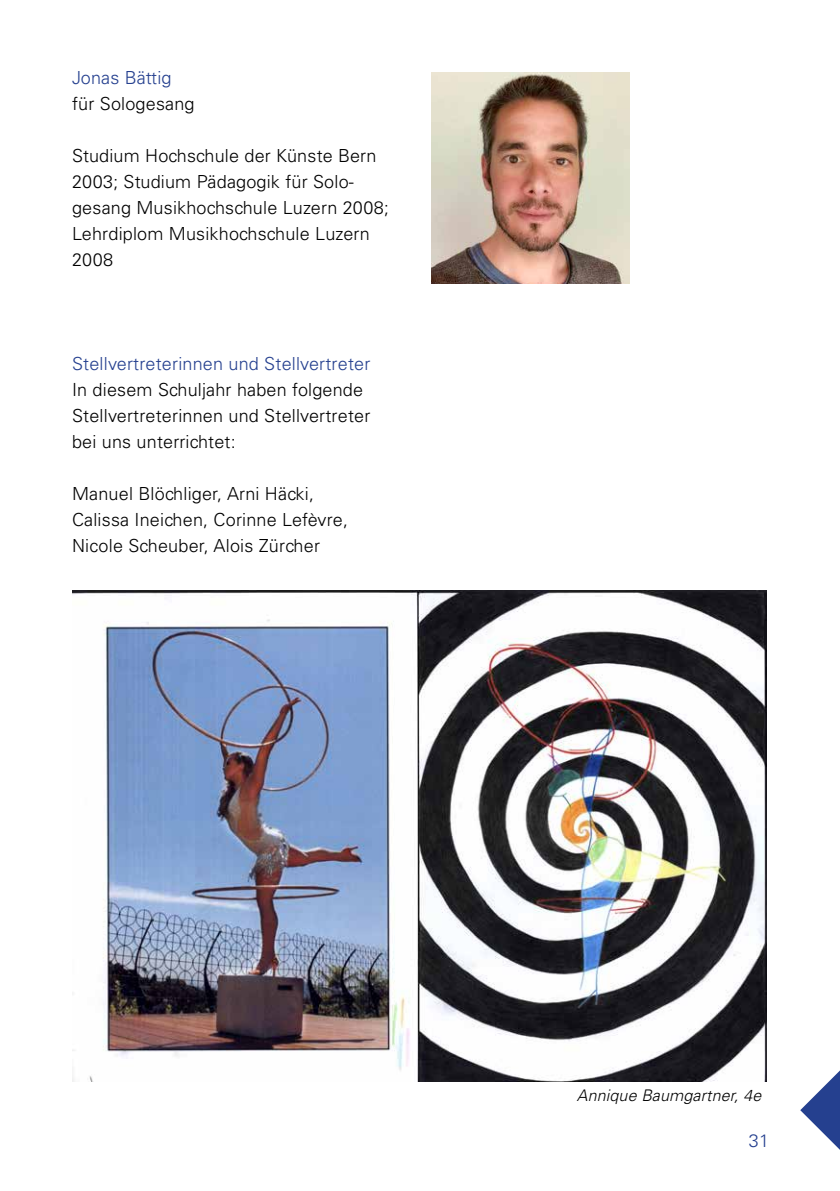
<style>
.page{position:relative;width:840px;height:1191px;background:#fff}
.page>*{position:absolute;margin:0;border:0;box-sizing:border-box;transform-origin:0 0}
.t1{font:300 18px/26px "Univers LT Std";letter-spacing:.01em;color:#000}
.t2{font:300 18px "Univers LT Std";letter-spacing:.01em;color:#25408f}
.t3{font:italic 300 16px "Univers LT Std";letter-spacing:.01em;color:#000}
</style>
<div class="page">
<svg style="left:800px;top:1071px;width:39px;height:78px"></svg>
<img style="left:431px;top:72px;width:198px;height:211px">
<img style="left:72px;top:590px;width:693px;height:491px">
<p class="t2" style="left:72px;top:67px;width:101px">Jonas Bättig</p>
<p class="t1" style="left:72px;top:91px;width:124px">für Sologesang</p>
<p class="t1" style="left:72px;top:143px;width:318px">Studium Hochschule der Künste Bern<br>2003; Studium Pädagogik für Solo&shy;gesang Musikhochschule Luzern 2008;<br>Lehrdiplom Musikhochschule Luzern<br>2008</p>
<p class="t2" style="left:72px;top:353px;width:299px">Stellvertreterinnen und Stellvertreter</p>
<p class="t1" style="left:72px;top:376px;width:299px">In diesem Schuljahr haben folgende<br>Stellvertreterinnen und Stellvertreter bei uns unterrichtet:</p>
<p class="t1" style="left:72px;top:480px;width:277px">Manuel Blöchliger, Arni Häcki,<br>Calissa Ineichen, Corinne Lefèvre,<br>Nicole Scheuber, Alois Zürcher</p>
<p class="t3" style="left:576px;top:1085px;width:186px">Annique Baumgartner, 4e</p>
<p class="t2" style="left:748px;top:1130px;width:22px">31</p>
</div>
